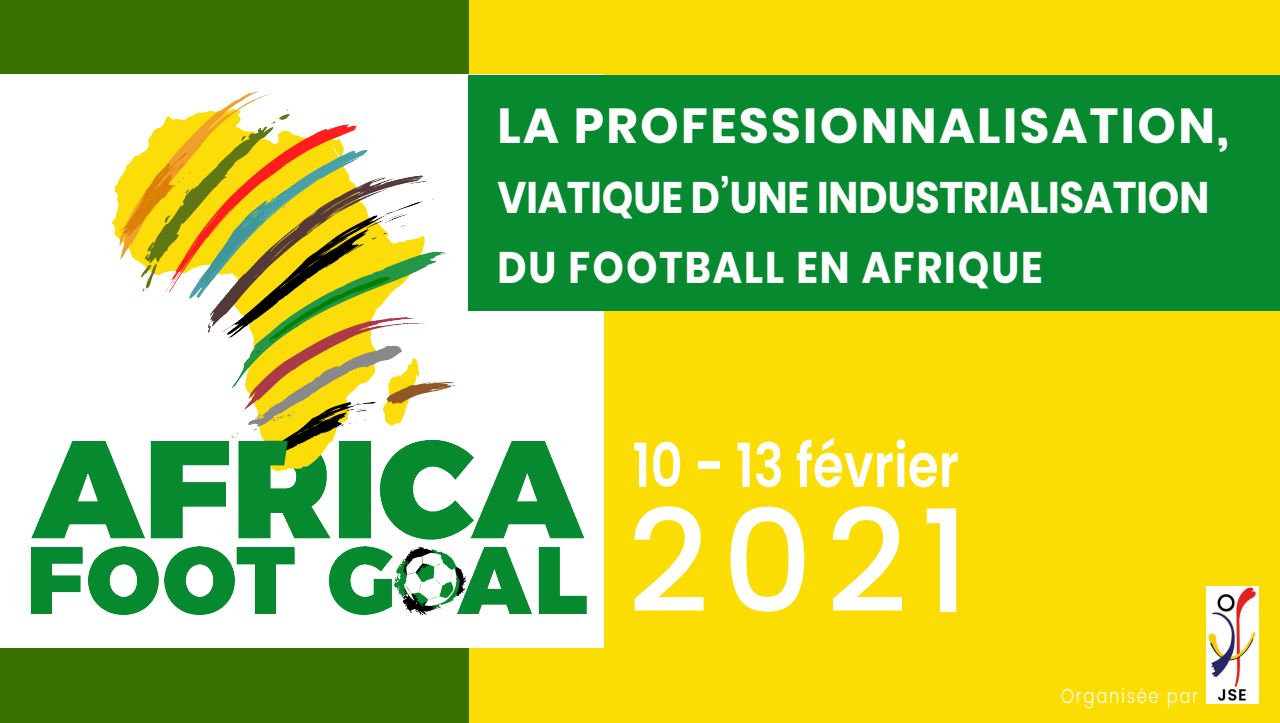
<style>
.page{position:relative;width:1280px;height:723px;background:#fff}
.page>*{position:absolute;margin:0;border:0;box-sizing:border-box;transform-origin:0 0}
.t1{font:500 141.9px "Poppins";color:#fff}
.t2{font:600 60.6px "Poppins";color:#fff;scale:.83 1}
.t3{font:700 49px "Poppins";letter-spacing:.05em;color:#fff}
.t4{font:700 44px/69.9px "Poppins";color:#fff;scale:.91 1}
.t5{font:300 20px "Poppins";letter-spacing:.1em;color:#fff;scale:.82 1}
</style>
<div class="page">
<div style="left:0;top:0;width:1280px;height:722px;background:#fbdd03"></div>
<div style="left:0;top:0;width:469px;height:308px;background:#387302"></div>
<div style="left:0;top:547px;width:469px;height:175px;background:#387302"></div>
<div style="left:0;top:75px;width:604px;height:573px;background:#fff"></div>
<img style="left:30px;top:91px;width:559px;height:524px">
<div style="left:66px;top:103px;width:14px;height:55px;background:#fff"></div>
<svg style="left:83px;top:103px;width:33px;height:55px"></svg>
<div style="left:469px;top:75px;width:811px;height:235px;background:#078930"></div>
<img style="left:1206px;top:586px;width:53px;height:117px">
<p class="t3" style="left:497px;top:98px;width:733px">LA PROFESSIONNALISATION,</p>
<p class="t4" style="left:497px;top:163px;width:784px">VIATIQUE D’UNE INDUSTRIALISATION<br>DU FOOTBALL EN AFRIQUE</p>
<h2 class="t2" style="left:632px;top:430px;width:395px">10 - 13 février</h2>
<h1 class="t1" style="left:627px;top:480px;width:344px">2021</h1>
<p class="t5" style="left:1061px;top:684px;width:169px">Organisée par</p>
</div>
